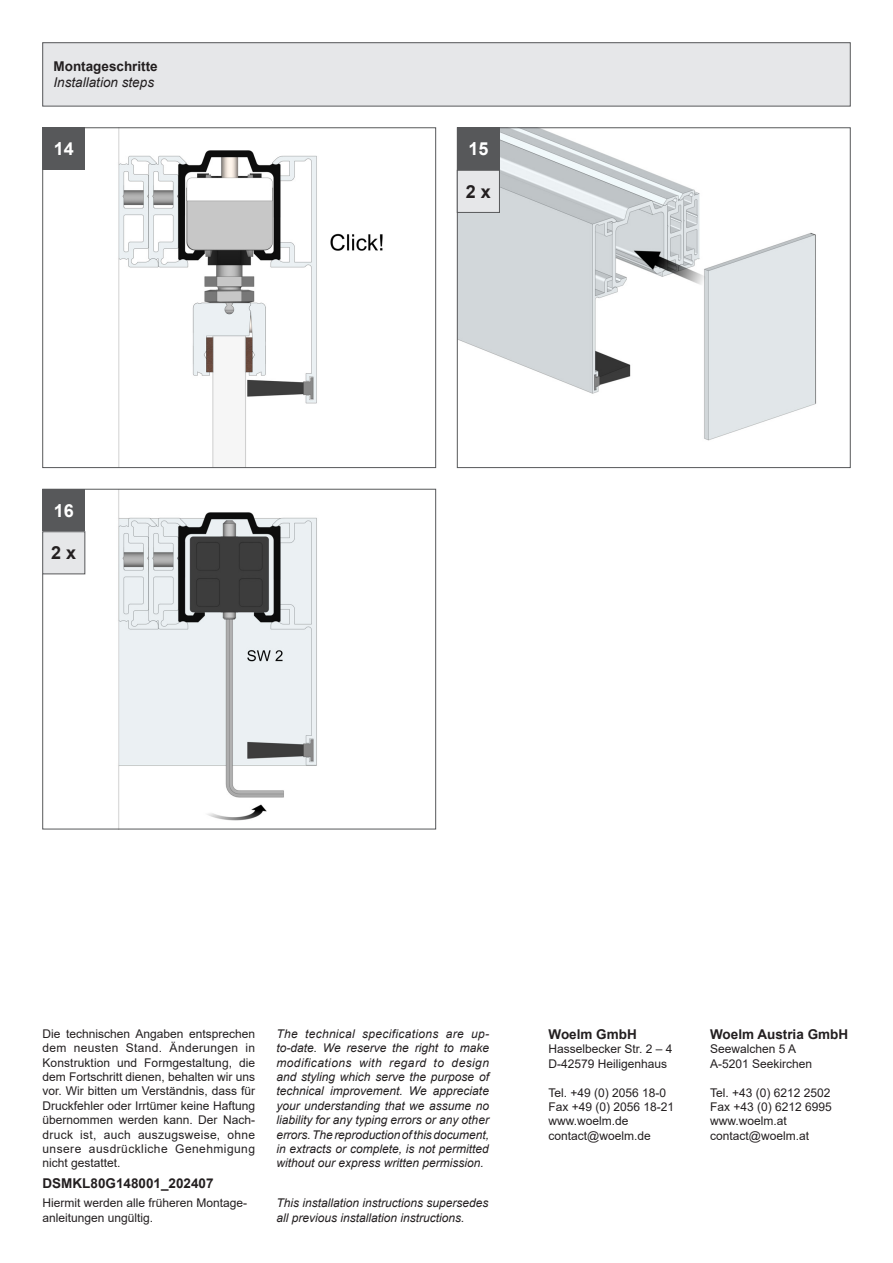
<style>
.page{position:relative;width:893px;height:1263px;background:#fff}
.page>*{position:absolute;margin:0;border:0;box-sizing:border-box;transform-origin:0 0}
.t1{font:700 18px "Arial";color:#fff}
.t2{font:700 18px "Arial";color:#231f20}
.t3{font:700 13.5px "Arial";color:#231f20}
.t4{font:italic 13.5px "Arial";color:#231f20}
.t5{font:12px/14.4px "Arial";color:#231f20}
.t6{font:italic 12px/14.4px "Arial";color:#231f20}
</style>
<div class="page">
<img style="left:118px;top:130px;width:265px;height:336px">
<div style="left:43px;top:128px;width:393px;height:340px;border:1px solid #57585a"></div>
<img style="left:459px;top:130px;width:358px;height:311px">
<img style="left:45px;top:491px;width:272px;height:336px">
<div style="left:43px;top:43px;width:807px;height:63px;background:#e6e7e9"></div>
<div style="left:43px;top:128px;width:42px;height:42px;background:#57585a"></div>
<div style="left:457px;top:128px;width:43px;height:42px;background:#57585a"></div>
<div style="left:43px;top:489px;width:42px;height:42px;background:#57585a"></div>
<div style="left:457px;top:170px;width:42px;height:42px;background:#e6e7e9"></div>
<div style="left:457px;top:170px;width:43px;height:43px;border:1px solid #57585a"></div>
<div style="left:43px;top:532px;width:42px;height:42px;background:#e6e7e9"></div>
<div style="left:43px;top:531px;width:42px;height:43px;border:1px solid #57585a"></div>
<p class="t3" style="left:54px;top:57px;width:106px">Montageschritte</p>
<p class="t4" style="left:54px;top:74px;width:102px">Installation steps</p>
<p class="t1" style="left:54px;top:136px;width:22px">14</p>
<p class="t1" style="left:468px;top:136px;width:22px">15</p>
<p class="t1" style="left:54px;top:498px;width:22px">16</p>
<p class="t2" style="left:51px;top:540px;width:27px">2 x</p>
<p class="t2" style="left:466px;top:179px;width:27px">2 x</p>
<p class="t5" style="left:43px;top:1026px;width:214px;text-align:justify">Die technischen Angaben entsprechen dem neusten Stand. Änderungen in Konstruktion und Formgestaltung, die dem Fortschritt dienen, behalten wir uns vor. Wir bitten um Verständnis, dass für Druckfehler oder Irrtümer keine Haftung übernommen werden kann. Der Nach&shy;druck ist, auch auszugsweise, ohne unsere ausdrückliche Genehmigung nicht gestattet.</p>
<p class="t3" style="left:43px;top:1173px;width:173px">DSMKL80G148001_202407</p>
<p class="t5" style="left:43px;top:1196px;width:206px">Hiermit werden alle früheren Montage&shy;anleitungen ungültig.</p>
<p class="t6" style="left:276px;top:1026px;width:214px;text-align:justify">The technical specifications are up&shy;to-date. We reserve the right to make modifications with regard to design and styling which serve the purpose of technical improvement. We appreciate your understanding that we assume no liability for any typing errors or any other errors. The reproduction of this document, in extracts or complete, is not permitted without our express written permission.</p>
<p class="t6" style="left:276px;top:1196px;width:214px">This installation instructions supersedes all previous installation instructions.</p>
<p class="t3" style="left:549px;top:1025px;width:90px">Woelm GmbH</p>
<p class="t5" style="left:549px;top:1042px;width:126px">Hasselbecker Str. 2 – 4<br>D-42579 Heiligenhaus</p>
<p class="t5" style="left:549px;top:1085px;width:127px">Tel. +49 (0) 2056 18-0<br>Fax +49 (0) 2056 18-21 www.woelm.de contact@woelm.de</p>
<p class="t3" style="left:710px;top:1025px;width:140px">Woelm Austria GmbH</p>
<p class="t5" style="left:710px;top:1042px;width:104px">Seewalchen 5 A<br>A-5201 Seekirchen</p>
<p class="t5" style="left:710px;top:1085px;width:123px">Tel. +43 (0) 6212 2502<br>Fax +43 (0) 6212 6995 www.woelm.at contact@woelm.at</p>
</div>
